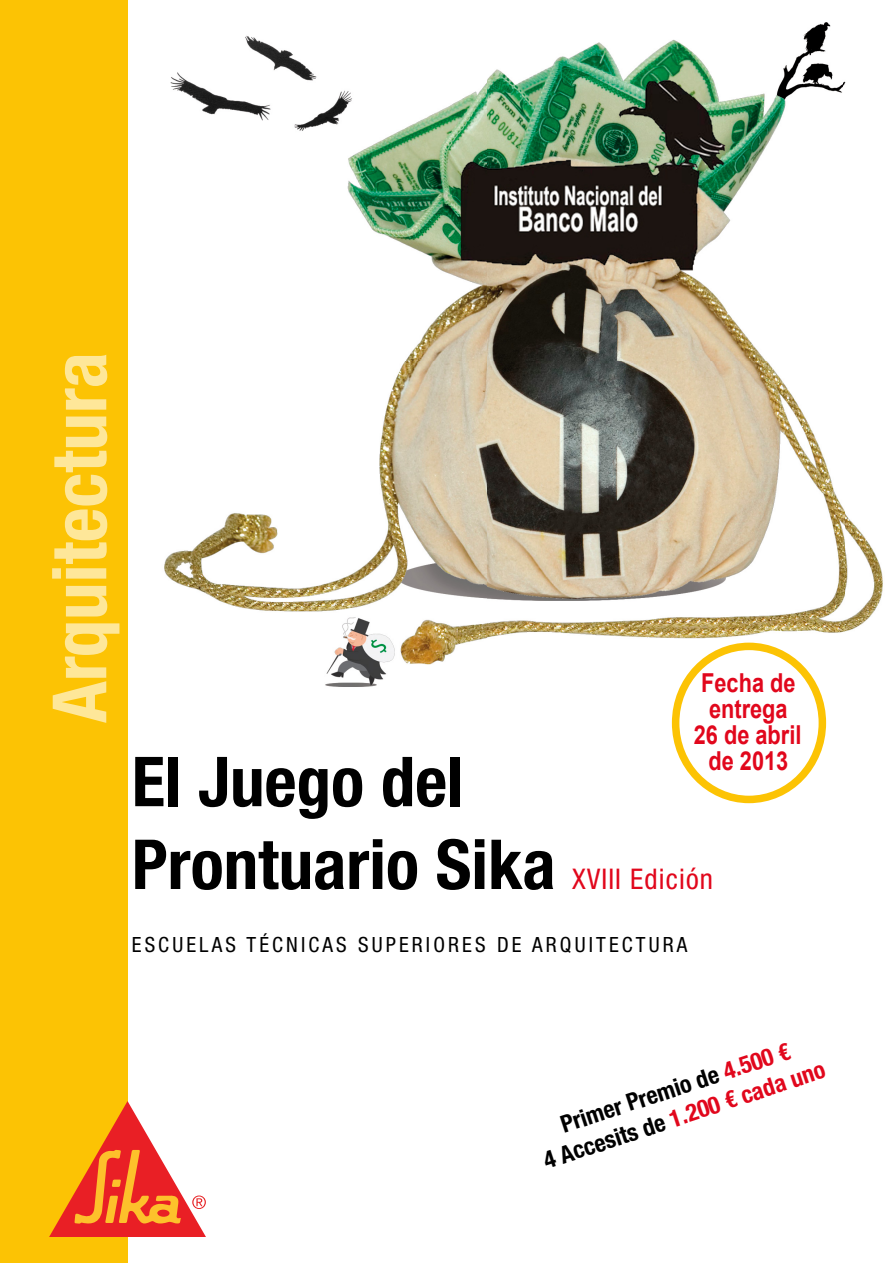
<style>
.page{position:relative;width:893px;height:1263px;background:#fff}
.page>*{position:absolute;margin:0;border:0;box-sizing:border-box;transform-origin:0 0}
.t1{font:700 condensed 75px "Helvetica Neue LT Std";color:#fee799}
.t2{font:700 condensed 69px/82.8px "Helvetica Neue LT Std";color:#000}
.t3{font:condensed 28.5px "Helvetica Neue LT Std";letter-spacing:.04em;color:#e1071c}
.t4{font:700 26.1px/26.1px "Arial";color:#e1071c;text-align:center;scale:.83 1}
.t5{font:700 condensed 24px/28.3px "Helvetica Neue LT Std";color:#000;text-align:center}
.t6{font:condensed 21px "Helvetica Neue LT Std";letter-spacing:.15em;color:#000}
.s1{color:#e1071c}
</style>
<div class="page">
<div style="left:0;top:0;width:128px;height:1263px;background:#fcc304"></div>
<svg style="left:49px;top:1101px;width:157px;height:136px"></svg>
<img style="left:164px;top:22px;width:719px;height:701px">
<div style="left:676px;top:646px;width:146px;height:153px;background:#fff;border-radius:50%"></div>
<div style="left:672px;top:643px;width:154px;height:160px;border:8px solid #fcc304;border-radius:50%"></div>
<h1 class="t1" style="left:53px;top:723px;width:372px;rotate:-90deg">Arquitectura</h1>
<h2 class="t2" style="left:132px;top:748px;width:425px">El Juego del<br>Prontuario Sika</h2>
<p class="t4" style="left:694px;top:670px;width:131px">Fecha de entrega<br>26 de abril de 2013</p>
<p class="t3" style="left:572px;top:869px;width:142px">XVIII Edición</p>
<p class="t6" style="left:132px;top:937px;width:557px">ESCUELAS TÉCNICAS SUPERIORES DE ARQUITECTURA</p>
<p class="t5" style="left:532px;top:1122px;width:297px;rotate:-18deg">Primer Premio de <span class="s1">4.500 €<br></span>4 Accesits de <span class="s1">1.200 € cada uno</span></p>
</div>
